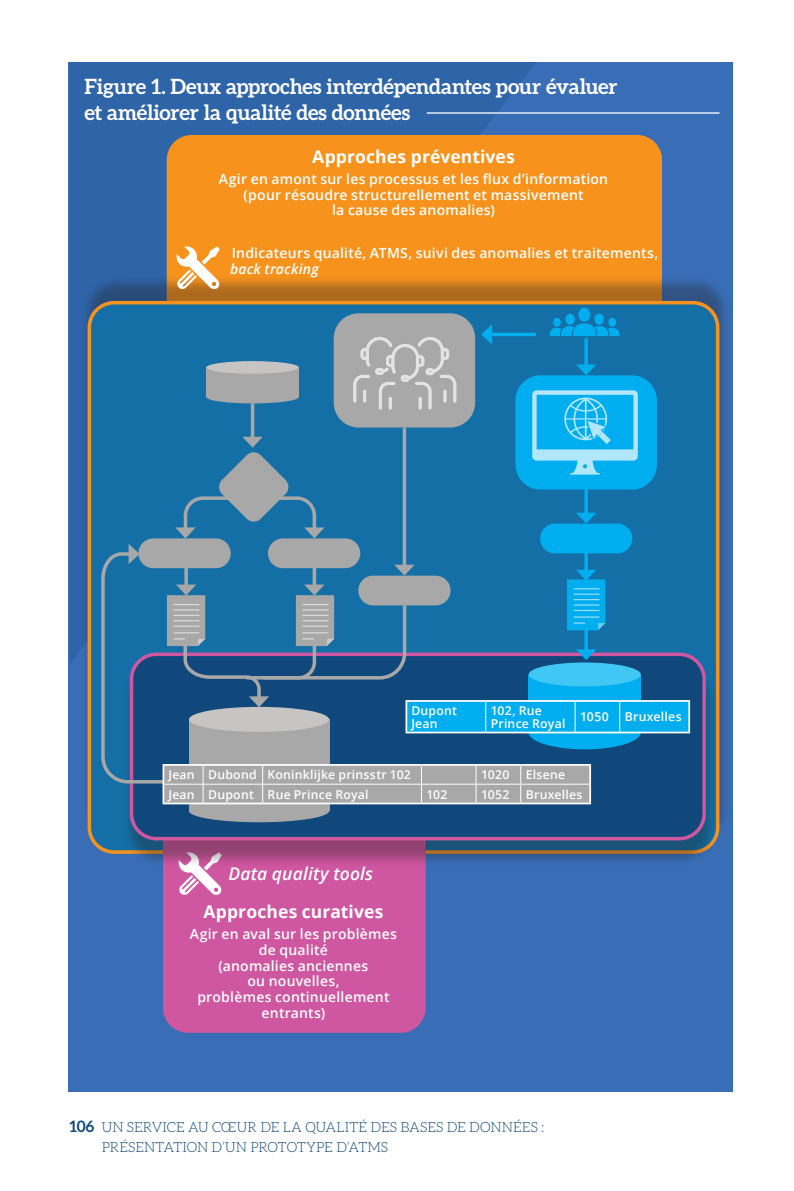
<style>
.page{position:relative;width:794px;height:1191px;background:#fff}
.page>*{position:absolute;margin:0;border:0;box-sizing:border-box;transform-origin:0 0}
.TITRE-ENCADRE{font:700 21px/26.2px "Aleo";letter-spacing:-.01em;color:#fff}
.titre-bloc-couleur-e{font:700 17.5px "Open Sans";letter-spacing:.005em;color:#fff}
.titre-bloc-couleur-e-2{font:italic 600 17.5px "Open Sans";letter-spacing:.01em;color:#fff}
.Texte-blocs-couleur{font:600 14px/15.8px "Open Sans";letter-spacing:.015em;color:#fff;text-align:center}
.t1{font:300 14px/20.1px "Aleo";letter-spacing:.005em;color:#11487b}
.Texte-blocs-couleur-2{font:600 12.25px/12.2px "Open Sans";letter-spacing:.02em;color:#fff}
.titre-bloc-couleur-e-3{font:600 12.25px "Open Sans";letter-spacing:.02em;color:#fff}
.s1{font-style:italic}
.s2{font-weight:700;font-size:15.75px}
</style>
<div class="page">
<div style="left:68px;top:62px;width:665px;height:1029px;background:#396eb7"></div>
<div style="left:70px;top:62px;width:466px;height:601px;background:#2e64a8"></div>
<div style="left:167px;top:135px;width:495px;height:190px;background:#f7931d;border-radius:25px"></div>
<div style="left:81px;top:274px;width:650px;height:572px;background:#231f20;opacity:.35"></div>
<div style="left:89px;top:303px;width:628px;height:549px;background:#146fa6;border-radius:25px"></div>
<div style="left:88px;top:301px;width:631px;height:552px;border:4px solid #f7931d;border-radius:25px"></div>
<div style="left:163px;top:807px;width:262px;height:225px;background:#cf56a0;border-radius:25px"></div>
<svg style="left:179px;top:867px;width:43px;height:28px"></svg>
<svg style="left:176px;top:246px;width:44px;height:44px"></svg>
<div style="left:122px;top:660px;width:595px;height:207px;background:#231f20;opacity:.35"></div>
<div style="left:131px;top:654px;width:573px;height:184px;background:#11487b;border-radius:25px"></div>
<div style="left:130px;top:652px;width:576px;height:188px;border:4px solid #cf56a0;border-radius:25px"></div>
<hr style="left:427px;top:112px;width:292px;height:2px;background:#fff">
<div style="left:206px;top:367px;width:93px;height:30px;background:#a7a8a7"></div>
<div style="left:206px;top:361px;width:93px;height:13px;background:#c7c5c4;border-radius:50%"></div>
<div style="left:206px;top:391px;width:93px;height:12px;background:#a7a8a7;border-radius:50%"></div>
<div style="left:189px;top:800px;width:140px;height:22px;background:#a7a8a7;border-radius:50%"></div>
<svg style="left:549px;top:308px;width:70px;height:28px"></svg>
<div style="left:334px;top:313px;width:141px;height:114px;background:#a7a8a7;border-radius:25px"></div>
<div style="left:515px;top:375px;width:142px;height:114px;background:#00aeef;border-radius:25px"></div>
<svg style="left:532px;top:390px;width:106px;height:84px"></svg>
<hr style="left:251px;top:403px;width:3px;height:37px;background:#a7a8a7">
<svg style="left:175px;top:437px;width:149px;height:101px"></svg>
<hr style="left:403px;top:427px;width:3px;height:141px;background:#a7a8a7">
<svg style="left:584px;top:338px;width:4px;height:26px"></svg>
<svg style="left:576px;top:364px;width:20px;height:11px"></svg>
<svg style="left:584px;top:489px;width:4px;height:23px"></svg>
<svg style="left:576px;top:512px;width:20px;height:11px"></svg>
<div style="left:138px;top:538px;width:93px;height:30px;background:#a7a8a7;border-radius:15px"></div>
<div style="left:268px;top:538px;width:92px;height:30px;background:#a7a8a7;border-radius:15px"></div>
<div style="left:540px;top:523px;width:92px;height:30px;background:#00aeef;border-radius:15px"></div>
<hr style="left:620px;top:700px;width:70px;height:2px;background:#fff">
<hr style="left:688px;top:702px;width:2px;height:29px;background:#fff">
<hr style="left:620px;top:731px;width:70px;height:2px;background:#fff">
<hr style="left:489px;top:333px;width:47px;height:3px;background:#00aeef">
<svg style="left:481px;top:324px;width:11px;height:20px"></svg>
<hr style="left:162px;top:802px;width:41px;height:2px;background:#fff">
<hr style="left:203px;top:802px;width:60px;height:2px;background:#fff">
<hr style="left:263px;top:802px;width:158px;height:2px;background:#fff">
<hr style="left:421px;top:802px;width:55px;height:2px;background:#fff">
<hr style="left:476px;top:802px;width:45px;height:2px;background:#fff">
<hr style="left:521px;top:802px;width:70px;height:2px;background:#fff">
<svg style="left:101px;top:544px;width:588px;height:259px"></svg>
<svg style="left:353px;top:337px;width:104px;height:73px"></svg>
<p class="TITRE-ENCADRE" style="left:84px;top:73px;width:535px">Figure 1. Deux approches interdépendantes pour évaluer et améliorer la qualité des données</p>
<p class="titre-bloc-couleur-e" style="left:312px;top:144px;width:204px">Approches préventives</p>
<p class="Texte-blocs-couleur" style="left:219px;top:171px;width:391px">Agir en amont sur les processus et les flux d’information</p>
<p class="Texte-blocs-couleur" style="left:243px;top:186px;width:341px">(pour résoudre structurellement et massivement</p>
<p class="Texte-blocs-couleur" style="left:332px;top:202px;width:164px">la cause des anomalies)</p>
<p class="Texte-blocs-couleur" style="left:230px;top:245px;width:429px;text-align:left">Indicateurs qualité, ATMS, suivi des anomalies et traitements, <span class="s1">back tracking</span></p>
<p class="Texte-blocs-couleur-2" style="left:411px;top:704px;width:47px">Dupont<br>Jean</p>
<p class="Texte-blocs-couleur-2" style="left:491px;top:704px;width:76px">102, Rue<br>Prince Royal</p>
<p class="Texte-blocs-couleur-2" style="left:580px;top:710px;width:30px">1050</p>
<p class="Texte-blocs-couleur-2" style="left:624px;top:710px;width:58px">Bruxelles</p>
<p class="Texte-blocs-couleur-2" style="left:168px;top:768px;width:28px">Jean</p>
<p class="Texte-blocs-couleur-2" style="left:208px;top:768px;width:50px">Dubond</p>
<p class="titre-bloc-couleur-e-3" style="left:268px;top:766px;width:145px">Koninklijke prinsstr 102</p>
<p class="Texte-blocs-couleur-2" style="left:481px;top:768px;width:30px">1020</p>
<p class="titre-bloc-couleur-e-3" style="left:525px;top:766px;width:41px">Elsene</p>
<p class="Texte-blocs-couleur-2" style="left:168px;top:787px;width:28px">Jean</p>
<p class="Texte-blocs-couleur-2" style="left:208px;top:787px;width:47px">Dupont</p>
<p class="Texte-blocs-couleur-2" style="left:268px;top:787px;width:102px">Rue Prince Royal</p>
<p class="titre-bloc-couleur-e-3" style="left:426px;top:785px;width:23px">102</p>
<p class="Texte-blocs-couleur-2" style="left:481px;top:787px;width:30px">1052</p>
<p class="titre-bloc-couleur-e-3" style="left:525px;top:785px;width:58px">Bruxelles</p>
<p class="titre-bloc-couleur-e-2" style="left:228px;top:862px;width:146px">Data quality tools</p>
<p class="titre-bloc-couleur-e" style="left:203px;top:899px;width:181px">Approches curatives</p>
<p class="Texte-blocs-couleur" style="left:190px;top:926px;width:209px">Agir en aval sur les problèmes de qualité</p>
<p class="Texte-blocs-couleur" style="left:219px;top:957px;width:151px">(anomalies anciennes ou nouvelles,</p>
<p class="Texte-blocs-couleur" style="left:197px;top:989px;width:194px">problèmes continuellement entrants)</p>
<p class="t1" style="left:102px;top:1116px;width:444px;text-indent:-32px"><span class="s2">106</span> UN SERVICE AU CŒUR DE LA QUALITÉ DES BASES DE DONNÉES :<br>PRÉSENTATION D’UN PROTOTYPE D’ATMS</p>
</div>
